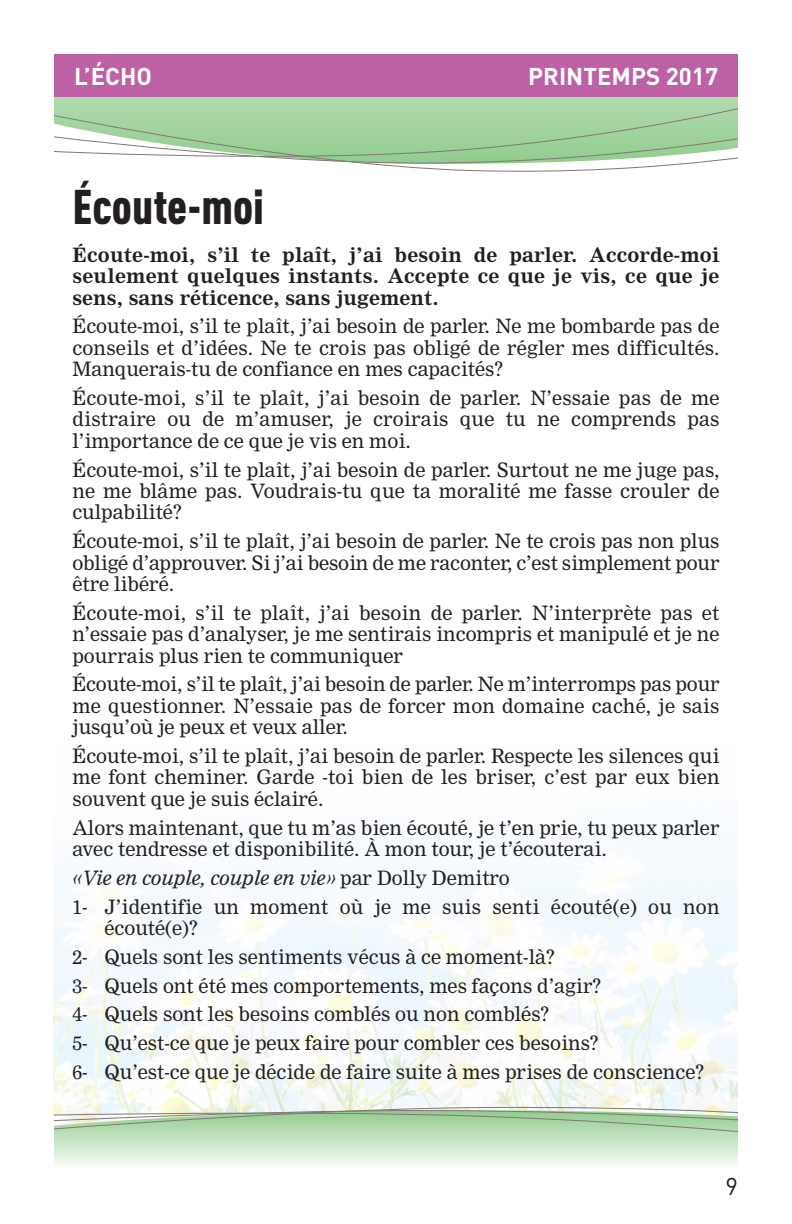
<style>
.page{position:relative;width:792px;height:1224px;background:#fff}
.page>*{position:absolute;margin:0;border:0;box-sizing:border-box;transform-origin:0 0}
.t1{font:900 48px "DIN Cond";color:#231f20}
.t2{font:700 24px "DIN";color:#fff}
.t3{font:24px "DIN";color:#231f20}
.t4{font:19.4px/21.4px "Nimrod";color:#231f20;text-align:justify}
.t5{font:700 19.4px/21.4px "Nimrod";color:#231f20;text-align:justify}
.s1{font-style:italic}
</style>
<div class="page">
<img style="left:54px;top:864px;width:684px;height:241px">
<svg style="left:54px;top:1140px;width:684px;height:24px;background:#ddeedc"></svg>
<svg style="left:54px;top:1105px;width:684px;height:35px;background:#bad7b6"></svg>
<svg style="left:402px;top:167px;width:248px;height:5px"></svg>
<svg style="left:54px;top:97px;width:684px;height:70px"></svg>
<div style="left:54px;top:54px;width:684px;height:43px;background:#bd60a6"></div>
<p class="t2" style="left:74px;top:62px;width:80px">L’ÉCHO</p>
<p class="t2" style="left:528px;top:62px;width:191px">PRINTEMPS 2017</p>
<h1 class="t1" style="left:72px;top:190px;width:193px">Écoute-moi</h1>
<p class="t5" style="left:72px;top:245px;width:649px">Écoute-moi, s’il te plaît, j’ai besoin de parler. Accorde-moi seulement quelques instants. Accepte ce que je vis, ce que je sens, sans réticence, sans jugement.</p>
<p class="t4" style="left:72px;top:317px;width:649px">Écoute-moi, s’il te plaît, j’ai besoin de parler. Ne me bombarde pas de conseils et d’idées. Ne te crois pas obligé de régler mes difficultés.<br>Manquerais-tu de confiance en mes capacités?</p>
<p class="t4" style="left:72px;top:389px;width:649px">Écoute-moi, s’il te plaît, j’ai besoin de parler. N’essaie pas de me distraire ou de m’amuser, je croirais que tu ne comprends pas l’importance de ce que je vis en moi.</p>
<p class="t4" style="left:72px;top:460px;width:649px">Écoute-moi, s’il te plaît, j’ai besoin de parler. Surtout ne me juge pas, ne me blâme pas. Voudrais-tu que ta moralité me fasse crouler de culpabilité?</p>
<p class="t4" style="left:72px;top:532px;width:649px">Écoute-moi, s’il te plaît, j’ai besoin de parler. Ne te crois pas non plus obligé d’approuver. Si j’ai besoin de me raconter, c’est simplement pour être libéré.</p>
<p class="t4" style="left:72px;top:603px;width:649px">Écoute-moi, s’il te plaît, j’ai besoin de parler. N’interprète pas et n’essaie pas d’analyser, je me sentirais incompris et manipulé et je ne pourrais plus rien te communiquer</p>
<p class="t4" style="left:72px;top:675px;width:649px">Écoute-moi, s’il te plaît, j’ai besoin de parler. Ne m’interromps pas pour me questionner. N’essaie pas de forcer mon domaine caché, je sais jusqu’où je peux et veux aller.</p>
<p class="t4" style="left:72px;top:747px;width:649px">Écoute-moi, s’il te plaît, j’ai besoin de parler. Respecte les silences qui me font cheminer. Garde -toi bien de les briser, c’est par eux bien souvent que je suis éclairé.</p>
<p class="t4" style="left:72px;top:818px;width:649px">Alors maintenant, que tu m’as bien écouté, je t’en prie, tu peux parler avec tendresse et disponibilité. À mon tour, je t’écouterai.</p>
<p class="t4" style="left:72px;top:865px;width:649px;line-height:28.8px"><span class="s1">«Vie en couple, couple en vie»</span> par Dolly Demitro<br>1- J’identifie un moment où je me suis senti écouté(e) ou non</p>
<p class="t4" style="left:72px;top:915px;width:633px;line-height:28.8px;text-align:left;text-indent:32px">écouté(e)?<br>2- Quels sont les sentiments vécus à ce moment-là?<br>3- Quels ont été mes comportements, mes façons d’agir?<br>4- Quels sont les besoins comblés ou non comblés?<br>5- Qu’est-ce que je peux faire pour combler ces besoins?<br>6- Qu’est-ce que je décide de faire suite à mes prises de conscience?</p>
<p class="t3" style="left:726px;top:1172px;width:14px">9</p>
</div>
